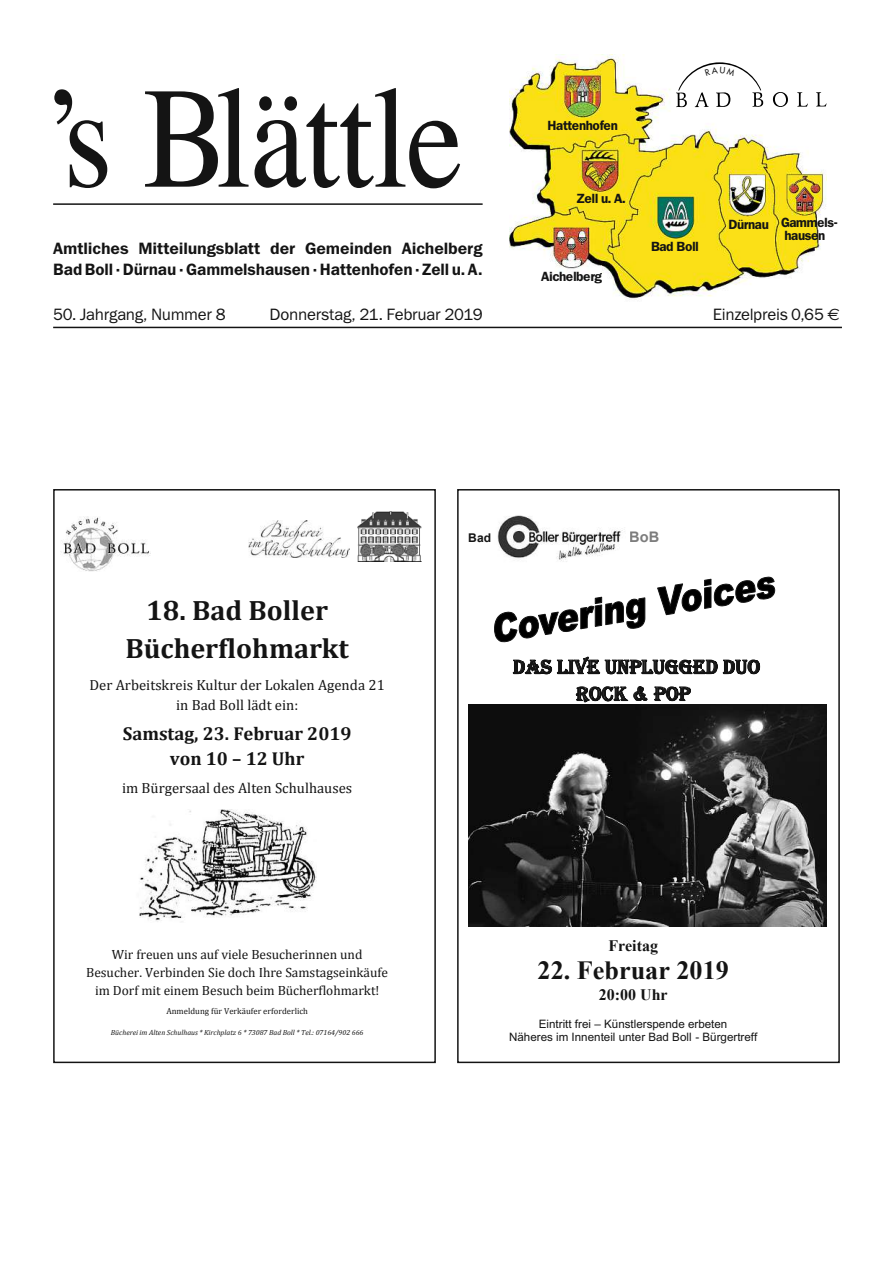
<style>
.page{position:relative;width:893px;height:1263px;background:#fff}
.page>*{position:absolute;margin:0;border:0;box-sizing:border-box;transform-origin:0 0}
.t1{font:144px "Times";letter-spacing:-.01em;color:#141414;scale:.88 1}
.t2{font:700 28.05px/38px "Cambria";color:#141414;text-align:center}
.t3{font:700 26.25px "Times New Roman";color:#141414}
.t4{font:20.4px/26.8px "Algerian";color:#141414;text-align:center}
.t5{font:700 18.75px/25.3px "Cambria";color:#141414;text-align:center}
.t6{font:16.5px/21px "Franklin Gothic Demi ITC";letter-spacing:-.005em;color:#141414}
.t7{font:16.5px "Franklin Gothic Book ITC";letter-spacing:-.015em;color:#141414}
.t8{font:700 15.9px "Times New Roman";color:#141414}
.t9{font:14.7px/19.8px "Cambria";color:#141414;text-align:center}
.t10{font:700 14.55px "Arial";color:#7d7d7d}
.t11{font:13.35px/18px "Cambria";color:#141414;text-align:center}
.t12{font:13.05px/13px "Fra Dem";color:#141414}
.t13{font:700 12px "Arial";color:#141414}
.t14{font:11.55px/13.5px "Arial";color:#141414;text-align:center}
.t15{font:8.7px "Cambria";letter-spacing:.005em;color:#141414}
.t16{font:italic 7.35px "Cambria";color:#141414}
.s1{font-family:"Euro Sans"}
</style>
<div class="page">
<hr style="left:53px;top:327px;width:789px;height:1px;background:#141414">
<img style="left:61px;top:516px;width:89px;height:56px">
<img style="left:249px;top:520px;width:100px;height:38px">
<img style="left:358px;top:511px;width:64px;height:51px">
<img style="left:139px;top:809px;width:177px;height:113px">
<div style="left:53px;top:489px;width:383px;height:574px;border:2px solid #141414"></div>
<svg style="left:494px;top:576px;width:281px;height:66px"></svg>
<svg style="left:512px;top:656px;width:248px;height:18px"></svg>
<svg style="left:575px;top:686px;width:116px;height:17px"></svg>
<img style="left:468px;top:705px;width:358px;height:221px">
<img style="left:497px;top:515px;width:126px;height:47px">
<div style="left:457px;top:489px;width:383px;height:574px;border:2px solid #141414"></div>
<hr style="left:53px;top:203px;width:430px;height:2px;background:#141414">
<img style="left:509px;top:54px;width:317px;height:246px">
<svg style="left:676px;top:62px;width:150px;height:46px"></svg>
<h1 class="t1" style="left:43px;top:4px;width:479px">’s Blättle</h1>
<p class="t6" style="left:53px;top:237px;width:431px">Amtliches Mitteilungsblatt der Gemeinden Aichelberg<br>Bad Boll · Dürnau · Gammelshausen · Hattenhofen · Zell u. A.</p>
<p class="t12" style="left:548px;top:119px;width:71px">Hattenhofen</p>
<p class="t12" style="left:577px;top:192px;width:50px">Zell u. A.</p>
<p class="t12" style="left:541px;top:270px;width:62px">Aichelberg</p>
<p class="t12" style="left:651px;top:240px;width:49px">Bad Boll</p>
<p class="t12" style="left:785px;top:216px;width:54px;text-indent:-56px">Dürnau Gammels&shy;hausen</p>
<p class="t7" style="left:53px;top:303px;width:174px">50. Jahrgang, Nummer 8</p>
<p class="t7" style="left:270px;top:303px;width:215px">Donnerstag, 21. Februar 2019</p>
<p class="t7" style="left:713px;top:303px;width:128px">Einzelpreis 0,65 <span class="s1">€</span></p>
<h2 class="t2" style="left:125px;top:590px;width:225px">18. Bad Boller<br>Bücherflohmarkt</h2>
<p class="t9" style="left:90px;top:675px;width:297px">Der Arbeitskreis Kultur der Lokalen Agenda 21 in Bad Boll lädt ein:</p>
<h3 class="t5" style="left:123px;top:720px;width:230px">Samstag, 23. Februar 2019 von 10 – 12 Uhr</h3>
<p class="t9" style="left:122px;top:778px;width:232px">im Bürgersaal des Alten Schulhauses</p>
<p class="t11" style="left:86px;top:946px;width:303px">Wir freuen uns auf viele Besucherinnen und<br>Besucher. Verbinden Sie doch Ihre Samstagseinkäufe im Dorf mit einem Besuch beim Bücherflohmarkt!</p>
<p class="t15" style="left:166px;top:1006px;width:143px">Anmeldung für Verkäufer erforderlich</p>
<p class="t16" style="left:111px;top:1027px;width:254px">Bücherei im Alten Schulhaus * Kirchplatz 6 * 73087 Bad Boll * Tel.: 07164/902 666</p>
<p class="t13" style="left:468px;top:531px;width:24px">Bad</p>
<p class="t10" style="left:629px;top:528px;width:31px">BoB</p>
<h3 class="t4" style="left:513px;top:654px;width:249px">DAS LIVE UNPLUGGED DUO<br>ROCK &amp; POP</h3>
<p class="t8" style="left:608px;top:935px;width:51px">Freitag</p>
<h3 class="t3" style="left:538px;top:952px;width:193px">22. Februar 2019</h3>
<p class="t8" style="left:599px;top:984px;width:70px">20:00 Uhr</p>
<p class="t14" style="left:509px;top:1017px;width:250px">Eintritt frei – Künstlerspende erbeten<br>Näheres im Innenteil unter Bad Boll - Bürgertreff</p>
</div>
